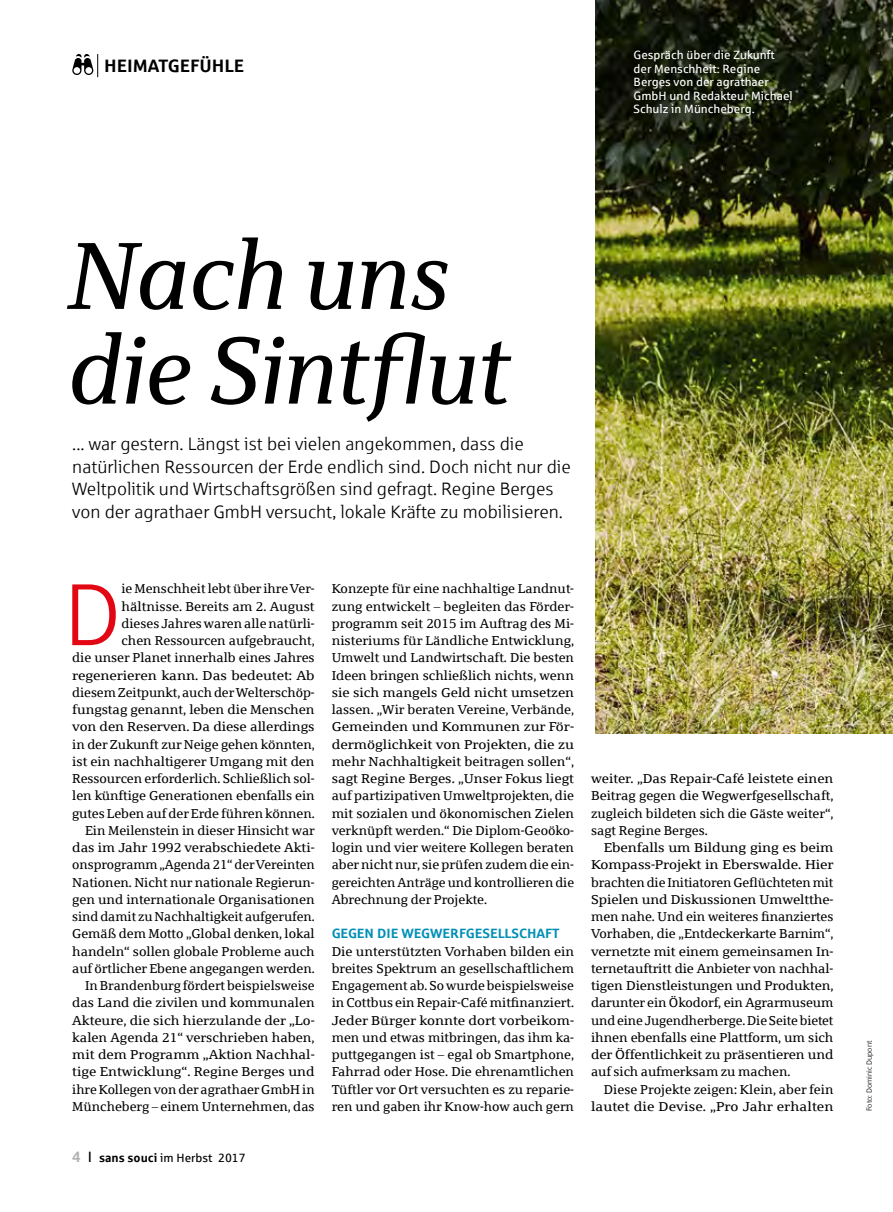
<style>
.page{position:relative;width:893px;height:1212px;background:#fff}
.page>*{position:absolute;margin:0;border:0;box-sizing:border-box;transform-origin:0 0}
.t1{font:italic 94.65px/94.7px "Sparkasse Serif";letter-spacing:-.02em;color:#000}
.t2{font:87.45px "Sparkasse Lt";color:#e30613}
.t3{font:18px/22.5px "Sparkasse Lt";color:#000}
.t4{font:700 18px "Sparkasse Rg";color:#000}
.t5{font:700 13.5px "Sparkasse Rg";letter-spacing:-.005em;color:#008fb6}
.t6{font:12.9px/17.2px "Sparkasse Serif";letter-spacing:-.005em;color:#000;text-align:right}
.t7{font:12.9px/17.2px "Sparkasse Serif";letter-spacing:-.005em;color:#000;text-align:justify;scale:1.08 1}
.t8{font:12.9px/17.2px "Sparkasse Serif";letter-spacing:-.005em;color:#000;text-align:justify;scale:1.05 1}
.t9{font:12px/13.5px "Sparkasse Rg";color:#fff}
.t10{font:12px "Sparkasse Rg";color:#000}
.t11{font:7.5px "Sparkasse Lt";color:#000}
.s1{font-weight:700;font-size:15px;color:#b3b2b2}
.s2{font-size:15px}
.s3{font-weight:700}
</style>
<div class="page">
<svg style="left:72px;top:54px;width:26px;height:23px"></svg>
<img style="left:595px;top:0;width:298px;height:733px">
<h3 class="t4" style="left:104px;top:54px;width:141px">HEIMATGEFÜHLE</h3>
<p class="t9" style="left:634px;top:48px;width:161px">Gespräch über die Zukunft der Menschheit: Regine<br>Berges von der agrathaer<br>GmbH und Redakteur Michael<br>Schulz in Müncheberg.</p>
<h1 class="t1" style="left:64px;top:227px;width:444px">Nach uns die Sintflut</h1>
<p class="t3" style="left:72px;top:433px;width:500px">... war gestern. Längst ist bei vielen angekommen, dass die natürlichen Ressourcen der Erde endlich sind. Doch nicht nur die Weltpolitik und Wirtschaftsgrößen sind gefragt. Regine Berges von der agrathaer GmbH versucht, lokale Kräfte zu mobilisieren.</p>
<p class="t6" style="left:72px;top:580px;width:244px">ie Menschheit lebt über ihre Ver&shy;hältnisse. Bereits am 2. August<br>dieses Jahres waren alle natürli-<br>chen Ressourcen aufgebraucht,<br>die unser Planet innerhalb eines Jahres regenerieren kann. Das bedeutet: Ab diesem Zeitpunkt, auch der Welterschöp&shy;fungstag genannt, leben die Menschen von den Reserven. Da diese allerdings in der Zukunft zur Neige gehen könnten, ist ein nachhaltigerer Umgang mit den Ressourcen erforderlich. Schließlich sol&shy;len künftige Generationen ebenfalls ein gutes Leben auf der Erde führen können.<br>Ein Meilenstein in dieser Hinsicht war das im Jahr 1992 verabschiedete Akti&shy;onsprogramm „Agenda 21“ der Vereinten Nationen. Nicht nur nationale Regierun&shy;gen und internationale Organisationen sind damit zu Nachhaltigkeit aufgerufen.<br>Gemäß dem Motto „Global denken, lokal handeln“ sollen globale Probleme auch auf örtlicher Ebene angegangen werden.<br>In Brandenburg fördert beispielsweise das Land die zivilen und kommunalen Akteure, die sich hierzulande der „Lo&shy;kalen Agenda 21“ verschrieben haben, mit dem Programm „Aktion Nachhal&shy;tige Entwicklung“. Regine Berges und ihre Kollegen von der agrathaer GmbH in Müncheberg – einem Unternehmen, das</p>
<h2 class="t2" style="left:64px;top:563px;width:59px">D</h2>
<p class="t10" style="left:72px;top:1150px;width:175px"><span class="s1">4</span> <span class="s2">I</span> <span class="s3">sans souci</span> im Herbst 2017</p>
<p class="t6" style="left:332px;top:580px;width:244px;text-align:justify">Konzepte für eine nachhaltige Landnut&shy;zung entwickelt – begleiten das Förder&shy;programm seit 2015 im Auftrag des Mi&shy;nisteriums für Ländliche Entwicklung, Umwelt und Landwirtschaft. Die besten Ideen bringen schließlich nichts, wenn sie sich mangels Geld nicht umsetzen lassen. „Wir beraten Vereine, Verbände, Gemeinden und Kommunen zur För&shy;dermöglichkeit von Projekten, die zu mehr Nachhaltigkeit beitragen sollen“, sagt Regine Berges. „Unser Fokus liegt auf partizipativen Umweltprojekten, die mit sozialen und ökonomischen Zielen verknüpft werden.“ Die Diplom-Geoöko&shy;login und vier weitere Kollegen beraten aber nicht nur, sie prüfen zudem die ein&shy;gereichten Anträge und kontrollieren die Abrechnung der Projekte.</p>
<p class="t5" style="left:332px;top:925px;width:229px">GEGEN DIE WEGWERFGESELLSCHAFT</p>
<p class="t6" style="left:332px;top:942px;width:244px;text-align:justify">Die unterstützten Vorhaben bilden ein breites Spektrum an gesellschaftlichem Engagement ab. So wurde beispielsweise in Cottbus ein Repair-Café mitfinanziert.<br>Jeder Bürger konnte dort vorbeikom&shy;men und etwas mitbringen, das ihm ka&shy;puttgegangen ist – egal ob Smartphone, Fahrrad oder Hose. Die ehrenamtlichen Tüftler vor Ort versuchten es zu reparie&shy;ren und gaben ihr Know-how auch gern</p>
<p class="t8" style="left:591px;top:770px;width:232px">weiter. „Das Repair-Café leistete einen Beitrag gegen die Wegwerfgesellschaft, zugleich bildeten sich die Gäste weiter“, sagt Regine Berges.</p>
<p class="t7" style="left:591px;top:839px;width:226px;text-indent:13px">Ebenfalls um Bildung ging es beim Kompass-Projekt in Eberswalde. Hier brachten die Initiatoren Geflüchteten mit Spielen und Diskussionen Umweltthe&shy;men nahe. Und ein weiteres finanziertes Vorhaben, die „Entdeckerkarte Barnim“, vernetzte mit einem gemeinsamen In&shy;ternetauftritt die Anbieter von nachhal&shy;tigen Dienstleistungen und Produkten, darunter ein Ökodorf, ein Agrarmuseum und eine Jugendherberge. Die Seite bietet ihnen ebenfalls eine Plattform, um sich der Öffentlichkeit zu präsentieren und auf sich aufmerksam zu machen.</p>
<p class="t6" style="left:591px;top:1080px;width:244px">Diese Projekte zeigen: Klein, aber fein lautet die Devise. „Pro Jahr erhalten</p>
<p class="t11" style="left:865px;top:1111px;width:72px;rotate:-90deg">Foto: Dominic Dupont</p>
</div>
